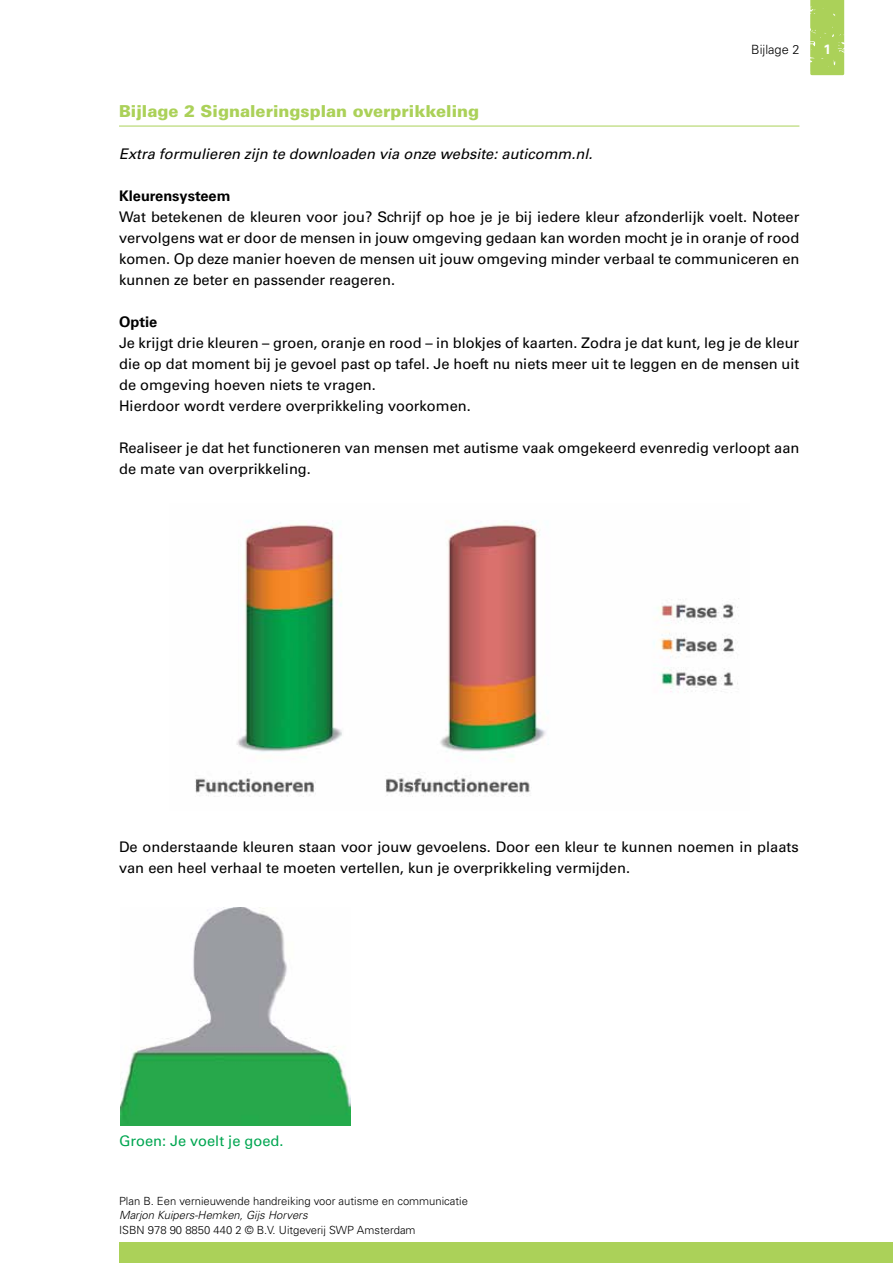
<style>
.page{position:relative;width:893px;height:1263px;background:#fff}
.page>*{position:absolute;margin:0;border:0;box-sizing:border-box;transform-origin:0 0}
.t1{font:900 16.5px "Univers LT Std";color:#abd159}
.t2{font:14.7px/21px "Univers LT Std";color:#000}
.t3{font:italic 14.7px "Univers LT Std";color:#000}
.t4{font:14.7px "Univers LT Std";color:#00a651}
.t5{font:700 14.7px "Univers LT Std";color:#000}
.t6{font:700 13.5px "Univers LT Std";color:#fff}
.t7{font:300 12.75px "Univers LT Std";color:#000}
.t8{font:300 11.25px "Univers LT Std";color:#000}
.t9{font:italic 300 11.25px "Univers LT Std";color:#000}
</style>
<div class="page">
<div style="left:119px;top:1243px;width:774px;height:20px;background:#abd159"></div>
<svg style="left:810px;top:0;width:34px;height:75px;background:#add25d"></svg>
<hr style="left:119px;top:126px;width:680px;height:1px;background:#abd159">
<img style="left:195px;top:521px;width:544px;height:276px">
<img style="left:121px;top:907px;width:230px;height:218px">
<p class="t7" style="left:751px;top:42px;width:50px">Bijlage 2</p>
<p class="t6" style="left:823px;top:42px;width:9px">1</p>
<p class="t1" style="left:119px;top:101px;width:362px">Bijlage 2 Signaleringsplan overprikkeling</p>
<p class="t3" style="left:119px;top:145px;width:475px">Extra formulieren zijn te downloaden via onze website: auticomm.nl.</p>
<p class="t5" style="left:119px;top:187px;width:113px">Kleurensysteem</p>
<p class="t2" style="left:119px;top:207px;width:682px;text-align:justify">Wat betekenen de kleuren voor jou? Schrijf op hoe je je bij iedere kleur afzonderlijk voelt. Noteer vervolgens wat er door de mensen in jouw omgeving gedaan kan worden mocht je in oranje of rood komen. Op deze manier hoeven de mensen uit jouw omgeving minder verbaal te communiceren en kunnen ze beter en passender reageren.</p>
<p class="t5" style="left:119px;top:313px;width:40px">Optie</p>
<p class="t2" style="left:119px;top:333px;width:682px">Je krijgt drie kleuren – groen, oranje en rood – in blokjes of kaarten. Zodra je dat kunt, leg je de kleur die op dat moment bij je gevoel past op tafel. Je hoeft nu niets meer uit te leggen en de mensen uit de omgeving hoeven niets te vragen.<br>Hierdoor wordt verdere overprikkeling voorkomen.</p>
<p class="t2" style="left:119px;top:438px;width:682px">Realiseer je dat het functioneren van mensen met autisme vaak omgekeerd evenredig verloopt aan de mate van overprikkeling.</p>
<p class="t2" style="left:119px;top:837px;width:681px">De onderstaande kleuren staan voor jouw gevoelens. Door een kleur te kunnen noemen in plaats van een heel verhaal te moeten vertellen, kun je overprikkeling vermijden.</p>
<p class="t4" style="left:119px;top:1132px;width:166px">Groen: Je voelt je goed.</p>
<p class="t8" style="left:119px;top:1194px;width:350px">Plan B. Een vernieuwende handreiking voor autisme en communicatie</p>
<p class="t9" style="left:119px;top:1209px;width:190px">Marjon Kuipers-Hemken, Gijs Horvers</p>
<p class="t8" style="left:119px;top:1223px;width:298px">ISBN 978 90 8850 440 2 © B.V. Uitgeverij SWP Amsterdam</p>
</div>
